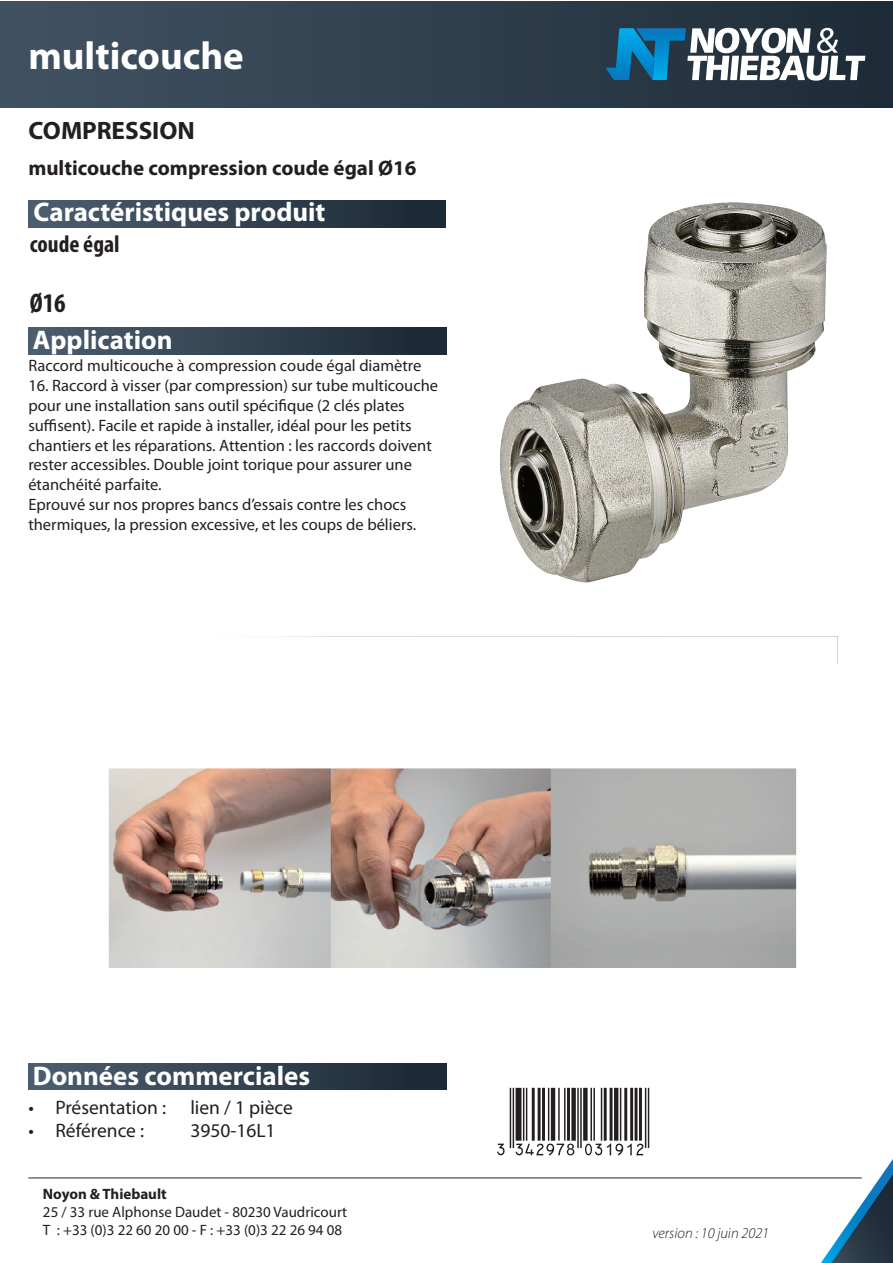
<style>
.page{position:relative;width:893px;height:1263px;background:#fff}
.page>*{position:absolute;margin:0;border:0;box-sizing:border-box;transform-origin:0 0}
.t1{font:700 39px "Myriad Pro";color:#fff}
.t2{font:700 27px "Myriad Pro";color:#fff}
.t3{font:700 condensed 27px "Myriad Pro";color:#231f20}
.t4{font:700 25.2px "Myriad Pro";color:#231f20}
.t5{font:700 condensed 24px "Myriad Pro";color:#231f20}
.t6{font:700 21px "Myriad Pro";color:#231f20}
.t7{font:19.5px "Myriad Pro";color:#231f20}
.t8{font:16.5px/19.8px "Myriad Pro";color:#231f20}
.t9{font:15px/18px "Myriad Pro";color:#231f20}
.t10{font:italic 300 15px "Myriad Pro";color:#231f20}
.s1{font-weight:700}
</style>
<div class="page">
<hr style="left:28px;top:1177px;width:834px;height:1px;background:#1c2936">
<div style="left:28px;top:201px;width:417px;height:26px;background:linear-gradient(to right,#4c5e70,#1a2834)"></div>
<div style="left:0;top:1px;width:893px;height:106px;background:linear-gradient(to right,#415262,#1e2b38)"></div>
<svg style="left:606px;top:28px;width:259px;height:53px"></svg>
<svg style="left:821px;top:1159px;width:72px;height:104px"></svg>
<img style="left:500px;top:202px;width:327px;height:381px">
<img style="left:108px;top:768px;width:689px;height:200px">
<div style="left:28px;top:327px;width:418px;height:27px;background:linear-gradient(to right,#4c5e70,#1b2834)"></div>
<div style="left:28px;top:1063px;width:418px;height:27px;background:linear-gradient(to right,#4c5e70,#1b2834)"></div>
<p class="t1" style="left:28px;top:31px;width:217px">multicouche</p>
<p class="t4" style="left:28px;top:114px;width:168px">COMPRESSION</p>
<p class="t6" style="left:28px;top:154px;width:390px">multicouche compression coude égal Ø16</p>
<p class="t2" style="left:34px;top:195px;width:293px">Caractéristiques produit</p>
<p class="t5" style="left:30px;top:229px;width:91px">coude égal</p>
<p class="t3" style="left:30px;top:286px;width:37px">Ø16</p>
<p class="t2" style="left:33px;top:322px;width:141px">Application</p>
<p class="t8" style="left:28px;top:356px;width:395px">Raccord multicouche à compression coude égal diamètre</p>
<p class="t8" style="left:28px;top:375px;width:411px">16. Raccord à visser (par compression) sur tube multicouche pour une installation sans outil spécifique (2 clés plates suffisent). Facile et rapide à installer, idéal pour les petits chantiers et les réparations. Attention : les raccords doivent rester accessibles. Double joint torique pour assurer une étanchéité parfaite.<br>Eprouvé sur nos propres bancs d’essais contre les chocs thermiques, la pression excessive, et les coups de béliers.</p>
<p class="t2" style="left:33px;top:1058px;width:279px">Données commerciales</p>
<p class="t7" style="left:28px;top:1095px;width:266px">• Présentation : lien / 1 pièce</p>
<p class="t7" style="left:28px;top:1118px;width:117px">• Référence :</p>
<p class="t7" style="left:190px;top:1118px;width:87px">3950-16L1</p>
<p class="t9" style="left:43px;top:1185px;width:306px"><span class="s1">Noyon &amp; Thiebault<br></span>25 / 33 rue Alphonse Daudet - 80230 Vaudricourt<br>T : +33 (0)3 22 60 20 00 - F : +33 (0)3 22 26 94 08</p>
<p class="t10" style="left:652px;top:1224px;width:118px">version : 10 juin 2021</p>
</div>
